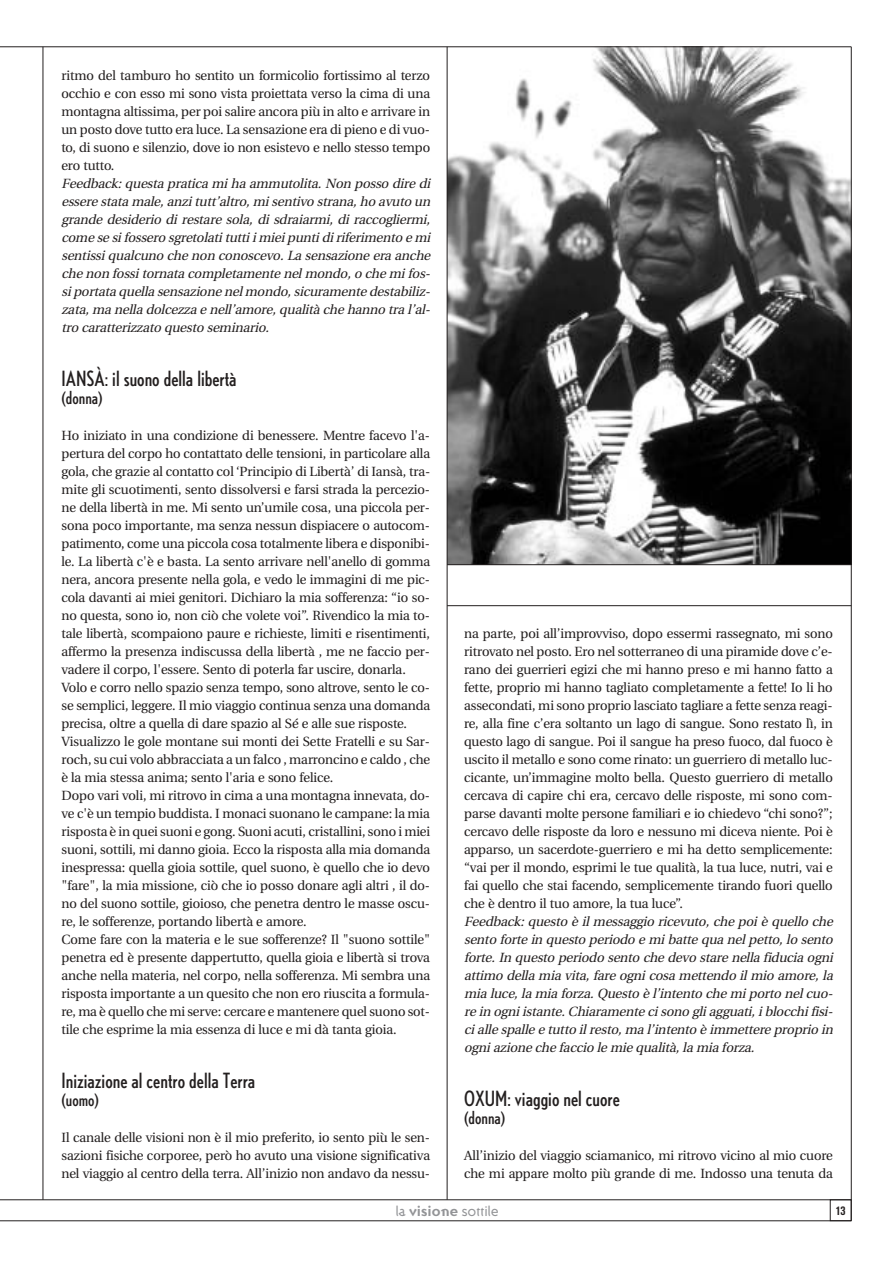
<style>
.page{position:relative;width:893px;height:1262px;background:#fff}
.page>*{position:absolute;margin:0;border:0;box-sizing:border-box;transform-origin:0 0}
.t1{font:condensed 21px "Nobel";color:#231f1f}
.t2{font:condensed 18px "Nobel";color:#231f1f}
.t3{font:17.25px/18px "Utopia Headline";color:#231f1f;text-align:justify}
.t4{font:italic 17.25px/18px "Utopia Headline";color:#231f1f;text-align:justify}
.t5{font:15px "Ottomat";letter-spacing:-.02em;color:#939497}
.t6{font:700 condensed 12.75px "Akzidenz Grotesk BE";color:#231f1f}
.s1{font-weight:700}
</style>
<div class="page">
<img style="left:448px;top:48px;width:403px;height:516px">
<hr style="left:447px;top:564px;width:404px;height:1px;background:#231f1f">
<hr style="left:447px;top:605px;width:404px;height:1px;background:#231f1f">
<hr style="left:851px;top:47px;width:1px;height:1173px;background:#231f1f">
<hr style="left:43px;top:47px;width:1px;height:1152px;background:#231f1f">
<hr style="left:447px;top:47px;width:1px;height:1152px;background:#231f1f">
<hr style="left:0;top:1220px;width:851px;height:1px;background:#231f1f">
<div style="left:830px;top:1199px;width:21px;height:21px;border:1px solid #231f1f"></div>
<hr style="left:0;top:47px;width:851px;height:1px;background:#231f1f">
<hr style="left:0;top:1199px;width:851px;height:1px;background:#231f1f">
<p class="t3" style="left:61px;top:65px;width:370px">ritmo del tamburo ho sentito un formicolio fortissimo al terzo occhio e con esso mi sono vista proiettata verso la cima di una montagna altissima, per poi salire ancora più in alto e arrivare in un posto dove tutto era luce. La sensazione era di pieno e di vuo&shy;to, di suono e silenzio, dove io non esistevo e nello stesso tempo ero tutto.</p>
<p class="t4" style="left:61px;top:173px;width:373px">Feedback:questa pratica miha ammutolita.Non posso dire di essere stata male,anzitutt’altro,misentivo strana,ho avuto un grande desiderio di restare sola, di sdraiarmi, di raccogliermi, come se sifossero sgretolatituttiimieipuntidiriferimento e mi sentissiqualcuno che non conoscevo.La sensazione era anche che non fossitornata completamente nel mondo,o che mifos&shy;siportata quella sensazione nel mondo,sicuramente destabiliz&shy;zata,ma nella dolcezza e nell ’amore,qualità che hanno tra l ’al - tro caratterizzato questo seminario.</p>
<p class="t1" style="left:61px;top:371px;width:177px">IANSÀ: il suono della libertà</p>
<p class="t2" style="left:61px;top:391px;width:43px">(donna)</p>
<p class="t3" style="left:61px;top:425px;width:370px;text-align:left">Ho iniziato in una condizione di benessere. Mentre facevo l'a&shy;pertura del corpo ho contattato delle tensioni, in particolare alla gola, che grazie al contatto col ‘Principio di Libertà’ di Iansà, tra&shy;mite gli scuotimenti, sento dissolversi e farsi strada la percezio&shy;ne della libertà in me. Mi sento un’umile cosa, una piccola per&shy;sona poco importante, ma senza nessun dispiacere o autocom&shy;patimento, come una piccola cosa totalmente libera e disponibi&shy;le. La libertà c'è e basta. La sento arrivare nell'anello di gomma nera, ancora presente nella gola, e vedo le immagini di me pic&shy;cola davanti ai miei genitori. Dichiaro la mia sofferenza: “io so&shy;no questa, sono io, non ciò che volete voi”. Rivendico la mia to&shy;tale libertà, scompaiono paure e richieste, limiti e risentimenti, affermo la presenza indiscussa della libertà , me ne faccio per&shy;vadere il corpo, l'essere. Sento di poterla far uscire, donarla.<br>Volo e corro nello spazio senza tempo, sono altrove, sento le co&shy;se semplici, leggere. Il mio viaggio continua senza una domanda precisa, oltre a quella di dare spazio al Sé e alle sue risposte.<br>Visualizzo le gole montane sui monti dei Sette Fratelli e su Sar&shy;roch, su cui volo abbracciata a un falco , marroncino e caldo , che è la mia stessa anima; sento l'aria e sono felice.<br>Dopo vari voli, mi ritrovo in cima a una montagna innevata, do&shy;ve c'è un tempio buddista. I monaci suonano le campane: la mia risposta è in quei suoni e gong. Suoni acuti, cristallini, sono i miei suoni, sottili, mi danno gioia. Ecco la risposta alla mia domanda inespressa: quella gioia sottile, quel suono, è quello che io devo "fare", la mia missione, ciò che io posso donare agli altri , il do&shy;no del suono sottile, gioioso, che penetra dentro le masse oscu&shy;re, le sofferenze, portando libertà e amore.<br>Come fare con la materia e le sue sofferenze? Il "suono sottile" penetra ed è presente dappertutto, quella gioia e libertà si trova anche nella materia, nel corpo, nella sofferenza. Mi sembra una risposta importante a un quesito che non ero riuscita a formula&shy;re, ma è quello che mi serve: cercare e mantenere quel suono sot&shy;tile che esprime la mia essenza di luce e mi dà tanta gioia.</p>
<p class="t1" style="left:61px;top:1073px;width:195px">Iniziazione al centro della Terra</p>
<p class="t2" style="left:61px;top:1093px;width:39px">(uomo)</p>
<p class="t3" style="left:61px;top:1127px;width:370px">Il canale delle visioni non è il mio preferito, io sento più le sen&shy;sazioni fisiche corporee, però ho avuto una visione significativa nel viaggio al centro della terra. All’inizio non andavo da nessu-</p>
<p class="t3" style="left:464px;top:623px;width:370px">na parte, poi all’improvviso, dopo essermi rassegnato, mi sono ritrovato nel posto. Ero nel sotterraneo di una piramide dove c’e&shy;rano dei guerrieri egizi che mi hanno preso e mi hanno fatto a fette, proprio mi hanno tagliato completamente a fette! Io li ho assecondati, mi sono proprio lasciato tagliare a fette senza reagi&shy;re, alla fine c’era soltanto un lago di sangue. Sono restato lì, in questo lago di sangue. Poi il sangue ha preso fuoco, dal fuoco è uscito il metallo e sono come rinato: un guerriero di metallo luc&shy;cicante, un’immagine molto bella. Questo guerriero di metallo cercava di capire chi era, cercavo delle risposte, mi sono com&shy;parse davanti molte persone familiari e io chiedevo “chi sono?”; cercavo delle risposte da loro e nessuno mi diceva niente. Poi è apparso, un sacerdote-guerriero e mi ha detto semplicemente: “vai per il mondo, esprimi le tue qualità, la tua luce, nutri, vai e fai quello che stai facendo, semplicemente tirando fuori quello che è dentro il tuo amore, la tua luce”.</p>
<p class="t4" style="left:464px;top:911px;width:373px">Feedback: questo è il messaggio ricevuto, che poi è quello che sento forte in questo periodo e mibatte qua nel petto,lo sento forte.In questo periodo sento che devo stare nella fiducia ogni attimo della mia vita, fare ogni cosa mettendo il mio amore, la mia luce,la mia forza.Questo è l ’intento che miporto nel cuo&shy;re in ogniistante.Chiaramente cisono gliagguati,iblocchifisi&shy;cialle spalle e tutto il resto,ma l ’intento è immettere proprio in ogniazione che faccio le mie qualità,la mia forza.</p>
<p class="t1" style="left:464px;top:1091px;width:157px">OXUM: viaggio nel cuore</p>
<p class="t2" style="left:464px;top:1111px;width:43px">(donna)</p>
<p class="t3" style="left:464px;top:1145px;width:370px">All’inizio del viaggio sciamanico, mi ritrovo vicino al mio cuore che mi appare molto più grande di me. Indosso una tenuta da</p>
<p class="t5" style="left:395px;top:1205px;width:105px">la <span class="s1">visione</span> sottile</p>
<p class="t6" style="left:835px;top:1205px;width:11px">13</p>
</div>
